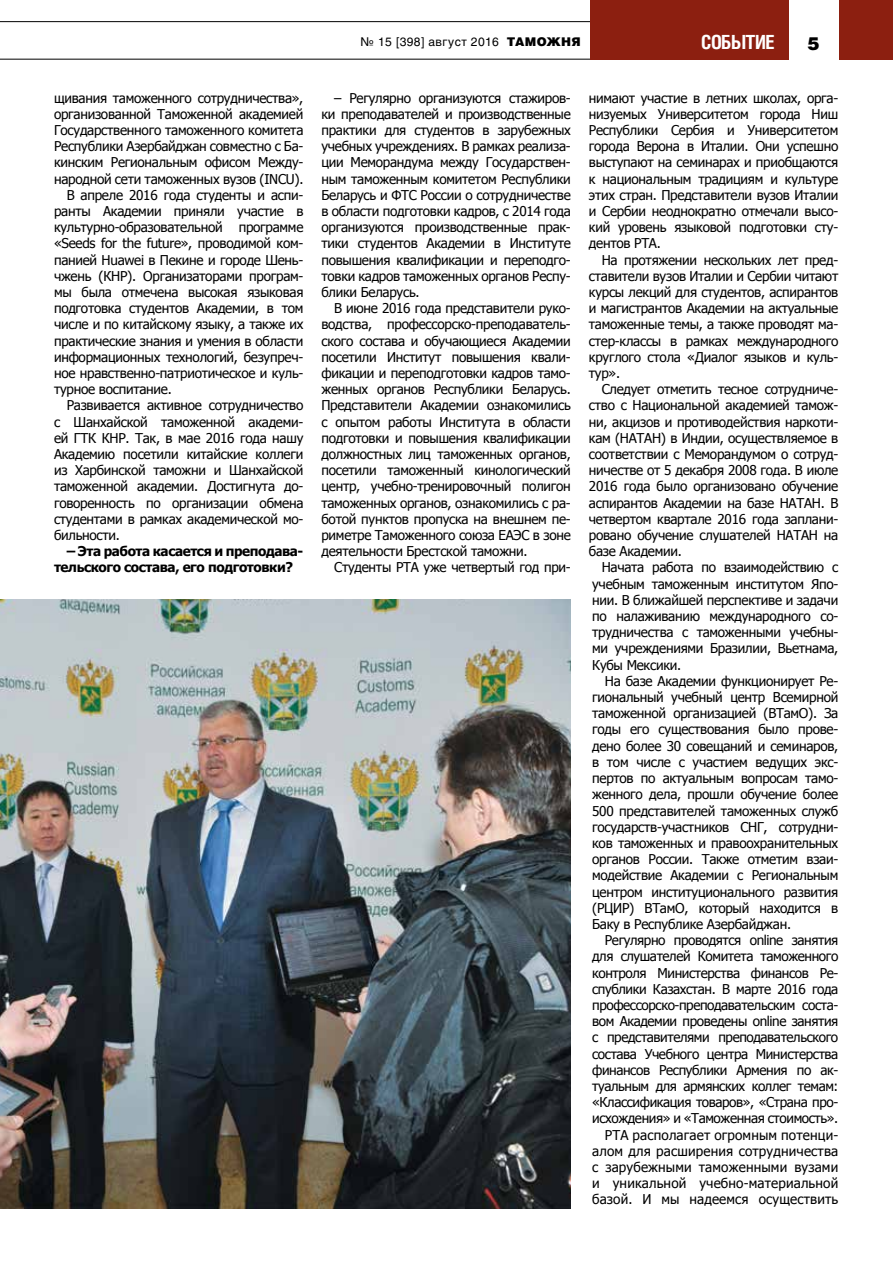
<style>
.page{position:relative;width:893px;height:1263px;background:#fff}
.page>*{position:absolute;margin:0;border:0;box-sizing:border-box;transform-origin:0 0}
.t1{font:700 19.5px "Helios Cond";letter-spacing:-.03em;color:#fff}
.t2{font:900 18px "Helios";color:#000}
.t3{font:13.5px/16.2px "Tahoma";letter-spacing:-.02em;color:#000;text-align:justify}
.t4{font:700 13.5px/16.2px "Tahoma";letter-spacing:-.03em;color:#000}
.t5{font:12px "Helios";letter-spacing:.03em;color:#000}
.s1{font-weight:900}
</style>
<div class="page">
<hr style="left:0;top:21px;width:893px;height:1px;background:#000">
<hr style="left:0;top:59px;width:893px;height:1px;background:#000">
<div style="left:788px;top:0;width:51px;height:60px;background:#fff"></div>
<div style="left:590px;top:0;width:198px;height:60px;background:#8c1f10"></div>
<div style="left:839px;top:0;width:54px;height:60px;background:#8c1f10"></div>
<img style="left:0;top:600px;width:571px;height:609px">
<p class="t3" style="left:54px;top:89px;width:251px">щивания таможенного сотрудничества»,</p>
<p class="t3" style="left:54px;top:105px;width:251px">организованной Таможенной академией</p>
<p class="t3" style="left:54px;top:121px;width:251px">Государственного таможенного комитета</p>
<p class="t3" style="left:54px;top:138px;width:251px">Республики Азербайджан совместно с Ба-</p>
<p class="t3" style="left:54px;top:154px;width:251px">кинским Региональным офисом Между-</p>
<p class="t3" style="left:54px;top:170px;width:251px">народной сети таможенных вузов (INCU).</p>
<p class="t3" style="left:67px;top:186px;width:238px">В апреле 2016 года студенты и аспи-</p>
<p class="t3" style="left:54px;top:202px;width:251px">ранты Академии приняли участие в</p>
<p class="t3" style="left:54px;top:219px;width:251px">культурно-образовательной программе</p>
<p class="t3" style="left:54px;top:235px;width:251px">«Seeds for the future», проводимой ком-</p>
<p class="t3" style="left:54px;top:251px;width:251px">панией Huawei в Пекине и городе Шень-</p>
<p class="t3" style="left:54px;top:267px;width:251px">чжень (КНР). Организаторами програм-</p>
<p class="t3" style="left:54px;top:283px;width:251px">мы была отмечена высокая языковая</p>
<p class="t3" style="left:54px;top:300px;width:251px">подготовка студентов Академии, в том</p>
<p class="t3" style="left:54px;top:316px;width:251px">числе и по китайскому языку, а также их</p>
<p class="t3" style="left:54px;top:332px;width:251px">практические знания и умения в области</p>
<p class="t3" style="left:54px;top:348px;width:251px">информационных технологий, безупреч-</p>
<p class="t3" style="left:54px;top:364px;width:251px">ное нравственно-патриотическое и куль-</p>
<p class="t3" style="left:54px;top:381px;width:119px">турное воспитание.</p>
<p class="t3" style="left:67px;top:397px;width:238px">Развивается активное сотрудничество</p>
<p class="t3" style="left:54px;top:413px;width:251px">с Шанхайской таможенной академи-</p>
<p class="t3" style="left:54px;top:429px;width:251px">ей ГТК КНР. Так, в мае 2016 года нашу</p>
<p class="t3" style="left:54px;top:445px;width:251px">Академию посетили китайские коллеги</p>
<p class="t3" style="left:54px;top:462px;width:251px">из Харбинской таможни и Шанхайской</p>
<p class="t3" style="left:54px;top:478px;width:251px">таможенной академии. Достигнута до-</p>
<p class="t3" style="left:54px;top:494px;width:251px">говоренность по организации обмена</p>
<p class="t3" style="left:54px;top:510px;width:251px">студентами в рамках академической мо-</p>
<p class="t3" style="left:54px;top:526px;width:67px">бильности.</p>
<p class="t4" style="left:54px;top:542px;width:251px;text-indent:13px">– Эта работа касается и преподава&shy;тельского состава, его подготовки?</p>
<p class="t5" style="left:361px;top:34px;width:222px">№ 15 [398] август 2016 <span class="s1">ТАМОЖНЯ</span></p>
<h1 class="t1" style="left:701px;top:30px;width:75px">СОБЫТИЕ</h1>
<h2 class="t2" style="left:808px;top:32px;width:14px">5</h2>
<p class="t3" style="left:321px;top:89px;width:251px;text-indent:13px">– Регулярно организуются стажиров&shy;ки преподавателей и производственные практики для студентов в зарубежных учебных учреждениях. В рамках реализа&shy;ции Меморандума между Государствен&shy;ным таможенным комитетом Республики Беларусь и ФТС России о сотрудничестве в области подготовки кадров, с 2014 года организуются производственные прак&shy;тики студентов Академии в Институте повышения квалификации и переподго&shy;товки кадров таможенных органов Респу&shy;блики Беларусь.</p>
<p class="t3" style="left:321px;top:300px;width:251px;text-indent:13px">В июне 2016 года представители руко&shy;водства, профессорско-преподаватель&shy;ского состава и обучающиеся Академии посетили Институт повышения квали&shy;фикации и переподготовки кадров тамо&shy;женных органов Республики Беларусь.<br>Представители Академии ознакомились с опытом работы Института в области подготовки и повышения квалификации должностных лиц таможенных органов, посетили таможенный кинологический центр, учебно-тренировочный полигон таможенных органов, ознакомились с ра&shy;ботой пунктов пропуска на внешнем пе&shy;риметре Таможенного союза ЕАЭС в зоне деятельности Брестской таможни.</p>
<p class="t3" style="left:334px;top:559px;width:238px">Студенты РТА уже четвертый год при-</p>
<p class="t3" style="left:589px;top:89px;width:251px">нимают участие в летних школах, орга&shy;низуемых Университетом города Ниш Республики Сербия и Университетом города Верона в Италии. Они успешно выступают на семинарах и приобщаются к национальным традициям и культуре этих стран. Представители вузов Италии и Сербии неоднократно отмечали высо&shy;кий уровень языковой подготовки сту&shy;дентов РТА.</p>
<p class="t3" style="left:589px;top:251px;width:251px;text-indent:13px">На протяжении нескольких лет пред&shy;ставители вузов Италии и Сербии читают курсы лекций для студентов, аспирантов и магистрантов Академии на актуальные таможенные темы, а также проводят ма&shy;стер-классы в рамках международного круглого стола «Диалог языков и куль&shy;тур».</p>
<p class="t3" style="left:589px;top:381px;width:251px;text-indent:13px">Следует отметить тесное сотрудниче&shy;ство с Национальной академией тамож&shy;ни, акцизов и противодействия наркоти&shy;кам (НАТАН) в Индии, осуществляемое в соответствии с Меморандумом о сотруд&shy;ничестве от 5 декабря 2008 года. В июле 2016 года было организовано обучение аспирантов Академии на базе НАТАН. В четвертом квартале 2016 года заплани&shy;ровано обучение слушателей НАТАН на базе Академии.</p>
<p class="t3" style="left:592px;top:559px;width:248px;text-indent:9px">Начата работа по взаимодействию с учебным таможенным институтом Япо&shy;нии. В ближайшей перспективе и задачи по налаживанию международного со&shy;трудничества с таможенными учебны&shy;ми учреждениями Бразилии, Вьетнама, Кубы Мексики.</p>
<p class="t3" style="left:592px;top:672px;width:248px;text-indent:13px">На базе Академии функционирует Ре&shy;гиональный учебный центр Всемирной таможенной организацией (ВТамО). За годы его существования было прове&shy;дено более 30 совещаний и семинаров, в том числе с участием ведущих экс&shy;пертов по актуальным вопросам тамо&shy;женного дела, прошли обучение более 500 представителей таможенных служб государств-участников СНГ, сотрудни&shy;ков таможенных и правоохранительных органов России. Также отметим взаи&shy;модействие Академии с Региональным центром институционального развития (РЦИР) ВТамО, который находится в Баку в Республике Азербайджан.</p>
<p class="t3" style="left:592px;top:931px;width:248px;text-align:right">Регулярно проводятся online занятия для слушателей Комитета таможенного контроля Министерства финансов Ре&shy;спублики Казахстан. В марте 2016 года профессорско-преподавательским соста&shy;вом Академии проведены online занятия с представителями преподавательского состава Учебного центра Министерства финансов Республики Армения по ак&shy;туальным для армянских коллег темам: «Классификация товаров», «Страна про&shy;исхождения» и «Таможенная стоимость».<br>РТА располагает огромным потенци&shy;алом для расширения сотрудничества с зарубежными таможенными вузами и уникальной учебно-материальной базой. И мы надеемся осуществить</p>
</div>
